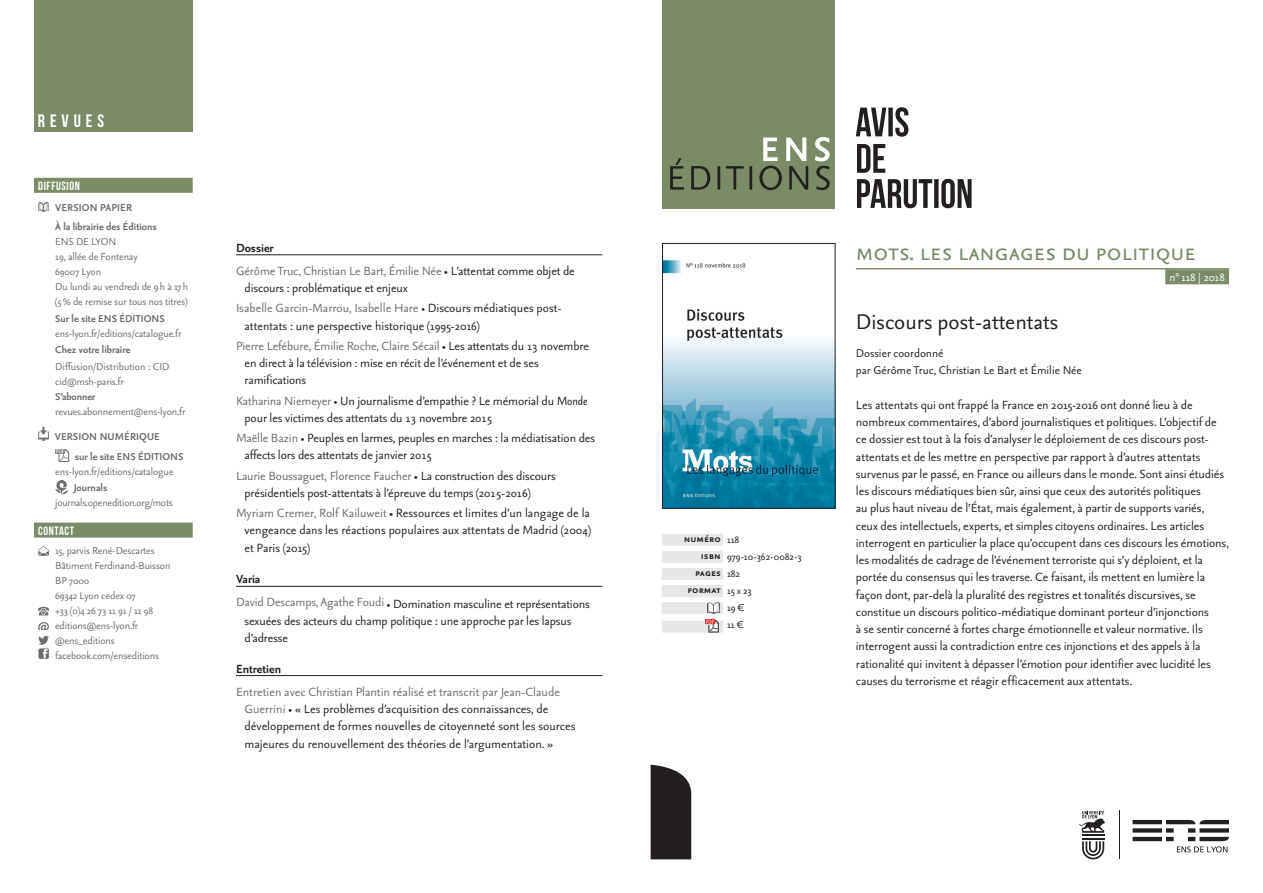
<style>
.page{position:relative;width:1263px;height:893px;background:#fff}
.page>*{position:absolute;margin:0;border:0;box-sizing:border-box;transform-origin:0 0}
.t1{font:28.5px "Seria Sans Pro";color:#798b67}
.t2{font:25.5px "Seria Sans Pro";color:#231f20}
.t3{font:18px "Bebas Neue";letter-spacing:.275em;color:#fff}
.t4{font:14.25px/17.2px "Seria Sans Pro";color:#231f20}
.t5{font:14.25px/23.2px "Seria Sans Pro";letter-spacing:-.01em;color:#6c6d70}
.t6{font:700 14.25px "Seria Sans Pro";color:#231f20}
.t7{font:13.5px/16.2px "Seria Sans Pro";color:#231f20}
.t8{font:13.5px "Seria Sans Pro";color:#fff}
.t9{font:12px/15px "Seria Sans Pro";letter-spacing:-.01em;color:#6c6d70}
.t10{font:700 12px/19.5px "Seria Sans Pro";color:#6c6d70}
.t11{font:12px/17.1px "Seria Sans Pro";color:#231f20}
.t12{font:12px "Bebas Neue";letter-spacing:.05em;color:#fff}
.t13{font:700 11.55px/17.1px "Seria Sans Pro";color:#231f20;text-align:center}
.s1{font-weight:700;color:#231f20}
.s2{color:#231f20}
.s3{color:#6c6d70}
.s4{font-style:italic}
.s5{font-weight:700}
.s6{font-weight:400;font-size:12px}
.s7{font-weight:700;font-size:11.55px}
</style>
<div class="page">
<svg style="left:651px;top:765px;width:40px;height:94px;background:#312d2e"></svg>
<svg style="left:1082px;top:841px;width:22px;height:18px"></svg>
<hr style="left:1082px;top:838px;width:22px;height:2px;background:#231f20">
<hr style="left:1082px;top:834px;width:22px;height:2px;background:#231f20">
<svg style="left:1079px;top:810px;width:26px;height:23px"></svg>
<hr style="left:1119px;top:810px;width:1px;height:49px;background:#231f20">
<svg style="left:1132px;top:820px;width:97px;height:32px"></svg>
<div style="left:34px;top:0;width:159px;height:131px;background:#798b67"></div>
<hr style="left:236px;top:255px;width:366px;height:1px;background:#231f20">
<hr style="left:236px;top:586px;width:366px;height:1px;background:#231f20">
<hr style="left:236px;top:675px;width:366px;height:1px;background:#231f20">
<hr style="left:856px;top:268px;width:373px;height:1px;background:#798b67">
<div style="left:1165px;top:269px;width:64px;height:15px;background:#798b67"></div>
<div style="left:662px;top:0;width:173px;height:208px;background:#798b67"></div>
<svg style="left:670px;top:137px;width:160px;height:53px"></svg>
<svg style="left:857px;top:179px;width:114px;height:29px"></svg>
<svg style="left:857px;top:144px;width:28px;height:29px"></svg>
<svg style="left:856px;top:107px;width:52px;height:30px"></svg>
<div style="left:34px;top:178px;width:159px;height:15px;background:#798b67"></div>
<div style="left:34px;top:523px;width:159px;height:15px;background:#798b67"></div>
<div style="left:55px;top:449px;width:10px;height:5px;background:#929496"></div>
<svg style="left:56px;top:449px;width:13px;height:13px"></svg>
<svg style="left:55px;top:480px;width:13px;height:14px"></svg>
<svg style="left:38px;top:202px;width:11px;height:10px"></svg>
<svg style="left:38px;top:427px;width:11px;height:14px"></svg>
<svg style="left:38px;top:546px;width:11px;height:10px"></svg>
<svg style="left:38px;top:607px;width:11px;height:8px"></svg>
<svg style="left:38px;top:622px;width:11px;height:37px"></svg>
<img style="left:664px;top:260px;width:169px;height:246px">
<div style="left:662px;top:243px;width:173px;height:265px;border:1px solid #231f20"></div>
<div style="left:662px;top:534px;width:61px;height:12px;background:#e6e7e9"></div>
<div style="left:662px;top:551px;width:61px;height:12px;background:#e6e7e9"></div>
<div style="left:662px;top:568px;width:61px;height:12px;background:#e6e7e9"></div>
<div style="left:662px;top:585px;width:61px;height:12px;background:#e6e7e9"></div>
<div style="left:662px;top:602px;width:61px;height:12px;background:#e6e7e9"></div>
<div style="left:662px;top:621px;width:61px;height:12px;background:#e6e7e9"></div>
<svg style="left:705px;top:619px;width:9px;height:5px"></svg>
<svg style="left:706px;top:620px;width:13px;height:12px"></svg>
<svg style="left:707px;top:602px;width:13px;height:12px"></svg>
<p class="t3" style="left:38px;top:111px;width:68px">REVUES</p>
<p class="t12" style="left:38px;top:179px;width:43px">DIFFUSION</p>
<p class="t10" style="left:55px;top:197px;width:103px">VERSION PAPIER<br>À la librairie des Éditions</p>
<p class="t9" style="left:55px;top:234px;width:134px">ENS DE LYON<br>19, allée de Fontenay<br>69007 Lyon<br>Du lundi au vendredi de 9h à 17h (5% de remise sur tous nos titres)</p>
<p class="t10" style="left:55px;top:308px;width:111px">Sur le site ENS ÉDITIONS</p>
<p class="t9" style="left:55px;top:325px;width:128px">ens-lyon.fr/editions/catalogue.fr</p>
<p class="t10" style="left:55px;top:339px;width:77px">Chez votre libraire</p>
<p class="t9" style="left:55px;top:358px;width:116px">Diffusion/Distribution : CID cid@msh-paris.fr</p>
<p class="t10" style="left:55px;top:386px;width:42px">S’abonner</p>
<p class="t9" style="left:55px;top:403px;width:132px">revues.abonnement@ens-lyon.fr</p>
<p class="t10" style="left:75px;top:426px;width:110px;text-indent:-20px">VERSION NUMÉRIQUE<br>sur le site ENS ÉDITIONS</p>
<p class="t9" style="left:55px;top:463px;width:120px">ens-lyon.fr/editions/catalogue</p>
<p class="t10" style="left:74px;top:477px;width:35px">Journals</p>
<p class="t9" style="left:55px;top:495px;width:119px">journals.openedition.org/mots</p>
<p class="t12" style="left:38px;top:524px;width:37px">CONTACT</p>
<p class="t9" style="left:55px;top:542px;width:117px">15, parvis René-Descartes<br>Bâtiment Ferdinand-Buisson<br>BP 7000<br>69342 Lyon cedex 07<br>+33 (0)4 26 73 11 91 / 11 98 editions@ens-lyon.fr @ens_editions facebook.com/enseditions</p>
<p class="t5" style="left:236px;top:235px;width:340px"><span class="s1">Dossier<br></span>Gérôme Truc, Christian Le Bart, Émilie Née <span class="s2">• L’attentat comme objet de</span></p>
<p class="t4" style="left:236px;top:277px;width:327px;line-height:20.2px;text-indent:9px">discours : problématique et enjeux<br><span class="s3">Isabelle Garcin-Marrou, Isabelle Hare</span> <span class="s4">•</span> Discours médiatiques post-</p>
<p class="t4" style="left:236px;top:315px;width:354px;line-height:20.2px;text-indent:9px">attentats : une perspective historique (1995-2016)<br><span class="s3">Pierre Lefébure, Émilie Roche, Claire Sécail</span> • Les attentats du 13 novembre</p>
<p class="t4" style="left:244px;top:354px;width:296px">en direct à la télévision : mise en récit de l’événement et de ses ramifications</p>
<p class="t4" style="left:244px;top:391px;width:344px;text-indent:-9px"><span class="s3">Katharina Niemeyer</span> • Un journalisme d’empathie ? Le mémorial du <span class="s4">Monde </span>pour les victimes des attentats du 13 novembre 2015</p>
<p class="t4" style="left:244px;top:429px;width:352px;text-indent:-9px"><span class="s3">Maëlle Bazin</span> • Peuples en larmes, peuples en marches : la médiatisation des affects lors des attentats de janvier 2015</p>
<p class="t4" style="left:244px;top:466px;width:313px;text-indent:-9px"><span class="s3">Laurie Boussaguet, Florence Faucher</span> • La construction des discours présidentiels post-attentats à l’épreuve du temps (2015-2016)</p>
<p class="t4" style="left:244px;top:504px;width:348px;text-align:justify;text-indent:-9px"><span class="s3">Myriam Cremer, Rolf Kailuweit</span> • Ressources et limites d’un langage de la vengeance dans les réactions populaires aux attentats de Madrid (2004) et Paris (2015)</p>
<p class="t4" style="left:236px;top:566px;width:355px;line-height:24.8px"><span class="s5">Varia<br></span><span class="s3">David Descamps, Agathe Foudi</span> • Domination masculine et représentations</p>
<p class="t4" style="left:244px;top:612px;width:328px">sexuées des acteurs du champ politique : une approche par les lapsus d’adresse</p>
<p class="t6" style="left:236px;top:659px;width:47px">Entretien</p>
<p class="t4" style="left:244px;top:682px;width:332px;text-indent:-9px"><span class="s3">Entretien avec Christian Plantin réalisé et transcrit par Jean-Claude Guerrini</span> • « Les problèmes d’acquisition des connaissances, de développement de formes nouvelles de citoyenneté sont les sources majeures du renouvellement des théories de l’argumentation. »</p>
<p class="t13" style="left:684px;top:530px;width:57px">numéro <span class="s6">118</span></p>
<p class="t11" style="left:701px;top:547px;width:102px"><span class="s7">isbn</span> 979-10-362-0082-3</p>
<p class="t13" style="left:687px;top:564px;width:66px">pages <span class="s6">182 </span>format <span class="s6">15 x 23</span></p>
<p class="t11" style="left:727px;top:598px;width:19px">19 €<br>11 €</p>
<h1 class="t1" style="left:856px;top:233px;width:342px">mots. les langages du politique</h1>
<p class="t8" style="left:1169px;top:268px;width:57px">n°118 | 2018</p>
<h2 class="t2" style="left:856px;top:305px;width:204px">Discours post-attentats</h2>
<p class="t7" style="left:856px;top:345px;width:227px">Dossier coordonné<br>par Gérôme Truc, Christian Le Bart et Émilie Née</p>
<p class="t4" style="left:856px;top:395px;width:375px">Les attentats qui ont frappé la France en 2015-2016 ont donné lieu à de nombreux commentaires, d’abord journalistiques et politiques. L’objectif de ce dossier est tout à la fois d’analyser le déploiement de ces discours post&shy;attentats et de les mettre en perspective par rapport à d’autres attentats survenus par le passé, en France ou ailleurs dans le monde. Sont ainsi étudiés les discours médiatiques bien sûr, ainsi que ceux des autorités politiques<br>au plus haut niveau de l’État, mais également, à partir de supports variés, ceux des intellectuels, experts, et simples citoyens ordinaires. Les articles interrogent en particulier la place qu’occupent dans ces discours les émotions, les modalités de cadrage de l’événement terroriste qui s’y déploient, et la portée du consensus qui les traverse. Ce faisant, ils mettent en lumière la façon dont, par-delà la pluralité des registres et tonalités discursives, se constitue un discours politico-médiatique dominant porteur d’injonctions<br>à se sentir concerné à fortes charge émotionnelle et valeur normative. Ils interrogent aussi la contradiction entre ces injonctions et des appels à la rationalité qui invitent à dépasser l’émotion pour identifier avec lucidité les causes du terrorisme et réagir efficacement aux attentats.</p>
</div>
